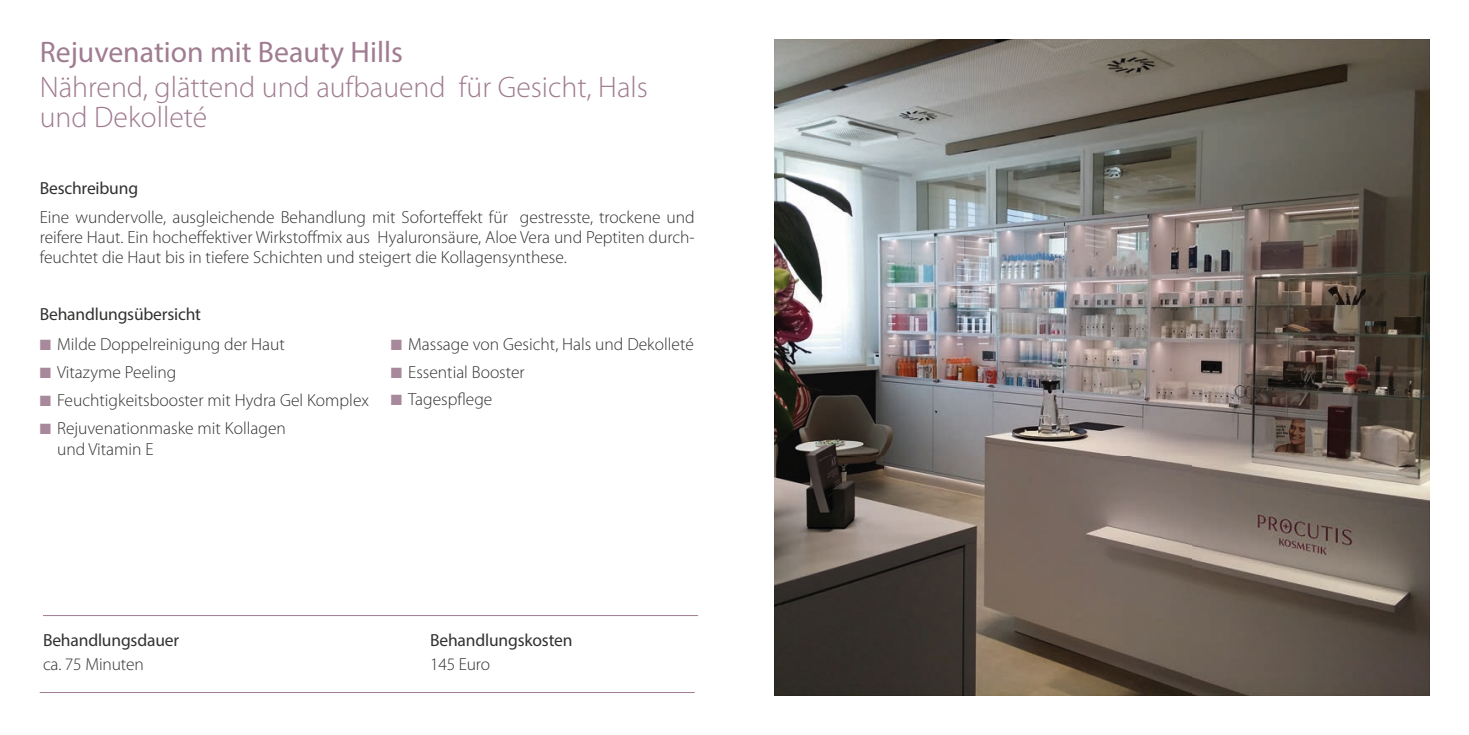
<style>
.page{position:relative;width:1469px;height:735px;background:#fff}
.page>*{position:absolute;margin:0;border:0;box-sizing:border-box;transform-origin:0 0}
.t1{font:300 29.75px/29.8px "Myriad Pro";color:#a07c91}
.t2{font:29.75px "Myriad Pro";color:#a07c91}
.t3{font:300 17.5px/19.8px "Myriad Pro";color:#313130;text-align:justify}
.t4{font:17.5px "Myriad Pro";letter-spacing:-.01em;color:#313130}
.s1{color:#a8899b}
</style>
<div class="page">
<hr style="left:43px;top:614px;width:655px;height:1px;background:#a07c91">
<hr style="left:40px;top:691px;width:654px;height:1px;background:#a07c91">
<img style="left:774px;top:40px;width:655px;height:654px">
<h1 class="t2" style="left:40px;top:34px;width:364px">Rejuvenation mit Beauty Hills</h1>
<h1 class="t1" style="left:40px;top:72px;width:610px">Nährend, glättend und aufbauend für Gesicht, Hals und Dekolleté</h1>
<p class="t4" style="left:40px;top:177px;width:100px">Beschreibung</p>
<p class="t3" style="left:40px;top:208px;width:656px">Eine wundervolle, ausgleichende Behandlung mit Soforteffekt für gestresste, trockene und reifere Haut. Ein hocheffektiver Wirkstoffmix aus Hyaluronsäure, Aloe Vera und Peptiten durch&shy;feuchtet die Haut bis in tiefere Schichten und steigert die Kollagensynthese.</p>
<p class="t4" style="left:40px;top:303px;width:163px">Behandlungsübersicht</p>
<p class="t3" style="left:40px;top:335px;width:247px"><span class="s1">■</span> Milde Doppelreinigung der Haut</p>
<p class="t3" style="left:40px;top:362px;width:138px"><span class="s1">■</span> Vitazyme Peeling</p>
<p class="t3" style="left:40px;top:390px;width:331px"><span class="s1">■</span> Feuchtigkeitsbooster mit Hydra Gel Komplex</p>
<p class="t3" style="left:57px;top:418px;width:230px;line-height:20.5px;text-indent:-17px"><span class="s1">■</span> Rejuvenationmaske mit Kollagen und Vitamin E</p>
<p class="t3" style="left:391px;top:334px;width:304px"><span class="s1">■</span> Massage von Gesicht, Hals und Dekolleté</p>
<p class="t3" style="left:391px;top:362px;width:135px"><span class="s1">■</span> Essential Booster</p>
<p class="t3" style="left:391px;top:390px;width:103px"><span class="s1">■</span> Tagespflege</p>
<p class="t4" style="left:43px;top:628px;width:138px">Behandlungsdauer</p>
<p class="t3" style="left:43px;top:654px;width:102px">ca. 75 Minuten</p>
<p class="t4" style="left:430px;top:628px;width:144px">Behandlungskosten</p>
<p class="t3" style="left:430px;top:654px;width:61px">145 Euro</p>
</div>
